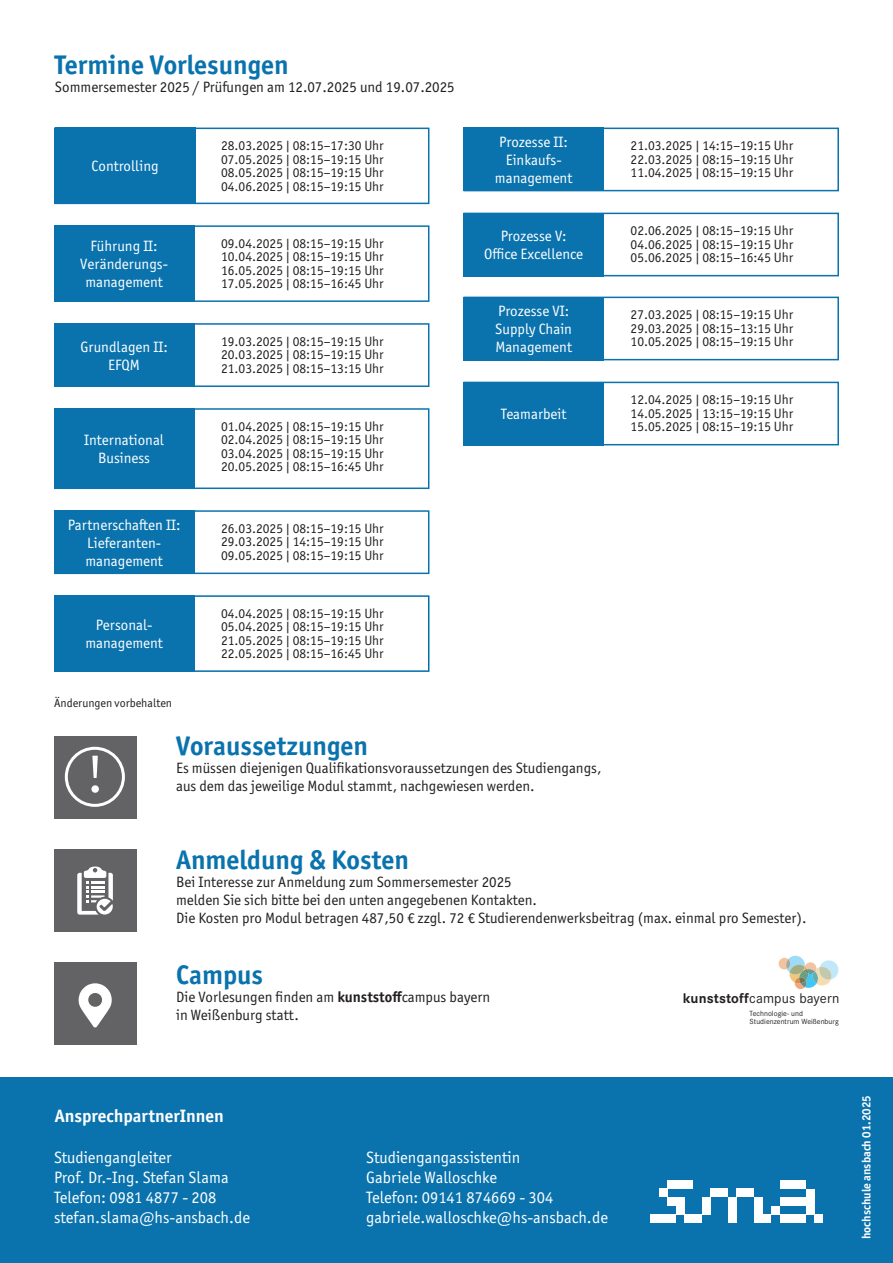
<style>
.page{position:relative;width:893px;height:1263px;background:#fff}
.page>*{position:absolute;margin:0;border:0;box-sizing:border-box;transform-origin:0 0}
.t1{font:700 27px "Officina Sans ITC Pro";color:#0a73ae}
.t2{font:700 18px "Officina Sans ITC Pro";color:#fff}
.t3{font:16.5px/19.8px "Officina Sans ITC Pro";color:#fff}
.t4{font:15px/18px "Officina Sans ITC Pro";color:#231f20}
.t5{font:15px/18px "Officina Sans ITC Pro";color:#fff;text-align:center}
.t6{font:14.4px "Corporate S";letter-spacing:.01em;color:#231f20}
.t7{font:13.5px/13.5px "Officina Sans ITC Pro";color:#231f20;text-align:justify}
.t8{font:700 12px "Officina Sans ITC Pro";color:#fff}
.t9{font:12px "Officina Sans ITC Pro";color:#231f20}
.t10{font:7.8px/8.4px "Corporate S";letter-spacing:.005em;color:#231f20}
.s1{font-weight:700}
</style>
<div class="page">
<div style="left:54px;top:323px;width:375px;height:64px;border:2px solid #0a73ae"></div>
<div style="left:54px;top:128px;width:375px;height:76px;border:2px solid #0a73ae"></div>
<div style="left:463px;top:213px;width:376px;height:63px;border:2px solid #0a73ae"></div>
<div style="left:54px;top:225px;width:375px;height:77px;border:2px solid #0a73ae"></div>
<div style="left:463px;top:297px;width:376px;height:63px;border:2px solid #0a73ae"></div>
<div style="left:463px;top:382px;width:376px;height:63px;border:2px solid #0a73ae"></div>
<div style="left:54px;top:408px;width:375px;height:81px;border:2px solid #0a73ae"></div>
<div style="left:54px;top:510px;width:375px;height:64px;border:2px solid #0a73ae"></div>
<div style="left:463px;top:128px;width:376px;height:63px;border:2px solid #0a73ae"></div>
<div style="left:54px;top:595px;width:375px;height:77px;border:2px solid #006eab"></div>
<div style="left:55px;top:128px;width:140px;height:76px;background:#0a73ae"></div>
<div style="left:463px;top:213px;width:141px;height:63px;background:#0a73ae"></div>
<div style="left:54px;top:225px;width:140px;height:77px;background:#0a73ae"></div>
<div style="left:54px;top:323px;width:140px;height:64px;background:#0a73ae"></div>
<div style="left:463px;top:297px;width:141px;height:63px;background:#0a73ae"></div>
<div style="left:463px;top:382px;width:141px;height:63px;background:#0a73ae"></div>
<div style="left:54px;top:510px;width:140px;height:64px;background:#0a73ae"></div>
<div style="left:463px;top:128px;width:141px;height:63px;background:#0a73ae"></div>
<div style="left:54px;top:595px;width:140px;height:77px;background:#0a73ae"></div>
<div style="left:0;top:1077px;width:893px;height:186px;background:#0a73ae"></div>
<div style="left:54px;top:849px;width:82px;height:83px;background:#636366"></div>
<svg style="left:77px;top:866px;width:36px;height:49px"></svg>
<div style="left:54px;top:736px;width:82px;height:82px;background:#636366"></div>
<div style="left:65px;top:747px;width:60px;height:60px;border:3px solid #fff;border-radius:50%"></div>
<svg style="left:91px;top:756px;width:8px;height:37px"></svg>
<div style="left:54px;top:963px;width:82px;height:82px;background:#636366"></div>
<svg style="left:79px;top:983px;width:33px;height:44px"></svg>
<div style="left:667px;top:1180px;width:26px;height:9px;background:#fff"></div>
<div style="left:667px;top:1197px;width:18px;height:9px;background:#fff"></div>
<div style="left:685px;top:1214px;width:17px;height:9px;background:#fff"></div>
<div style="left:728px;top:1197px;width:9px;height:26px;background:#fff"></div>
<div style="left:711px;top:1189px;width:17px;height:8px;background:#fff"></div>
<div style="left:737px;top:1189px;width:17px;height:8px;background:#fff"></div>
<div style="left:702px;top:1197px;width:9px;height:17px;background:#fff"></div>
<div style="left:814px;top:1214px;width:9px;height:9px;background:#fff"></div>
<div style="left:659px;top:1189px;width:8px;height:8px;background:#fff"></div>
<div style="left:650px;top:1214px;width:26px;height:9px;background:#fff"></div>
<div style="left:676px;top:1206px;width:9px;height:8px;background:#fff"></div>
<div style="left:754px;top:1197px;width:9px;height:26px;background:#fff"></div>
<div style="left:780px;top:1214px;width:26px;height:9px;background:#fff"></div>
<div style="left:763px;top:1214px;width:8px;height:9px;background:#fff"></div>
<div style="left:780px;top:1197px;width:26px;height:9px;background:#fff"></div>
<div style="left:771px;top:1206px;width:9px;height:8px;background:#fff"></div>
<div style="left:780px;top:1180px;width:26px;height:9px;background:#fff"></div>
<div style="left:806px;top:1189px;width:8px;height:25px;background:#fff"></div>
<svg style="left:779px;top:956px;width:59px;height:33px"></svg>
<div style="left:54px;top:408px;width:140px;height:81px;background:#0a73ae"></div>
<h1 class="t1" style="left:55px;top:48px;width:235px">Termine Vorlesungen</h1>
<p class="t4" style="left:55px;top:77px;width:401px">Sommersemester 2025 / Prüfungen am 12.07.2025 und 19.07.2025</p>
<p class="t5" style="left:92px;top:157px;width:69px">Controlling</p>
<p class="t5" style="left:80px;top:237px;width:89px">Führung II:<br>Veränderungs&shy;management</p>
<p class="t5" style="left:81px;top:337px;width:89px">Grundlagen II:<br>EFQM</p>
<p class="t7" style="left:221px;top:139px;width:164px">28.03.2025 | 08:15–17:30 Uhr 07.05.2025 | 08:15–19:15 Uhr 08.05.2025 | 08:15–19:15 Uhr 04.06.2025 | 08:15–19:15 Uhr</p>
<p class="t7" style="left:221px;top:237px;width:164px">09.04.2025 | 08:15–19:15 Uhr 10.04.2025 | 08:15–19:15 Uhr 16.05.2025 | 08:15–19:15 Uhr 17.05.2025 | 08:15–16:45 Uhr</p>
<p class="t7" style="left:221px;top:334px;width:164px">19.03.2025 | 08:15–19:15 Uhr 20.03.2025 | 08:15–19:15 Uhr 21.03.2025 | 08:15–13:15 Uhr</p>
<p class="t5" style="left:495px;top:133px;width:79px">Prozesse II:<br>Einkaufs&shy;management</p>
<p class="t5" style="left:484px;top:227px;width:101px">Prozesse V:<br>Office Excellence</p>
<p class="t5" style="left:495px;top:302px;width:78px;text-align:left">Prozesse VI:<br>Supply Chain<br>Management</p>
<p class="t7" style="left:631px;top:139px;width:164px">21.03.2025 | 14:15–19:15 Uhr 22.03.2025 | 08:15–19:15 Uhr 11.04.2025 | 08:15–19:15 Uhr</p>
<p class="t7" style="left:631px;top:224px;width:164px">02.06.2025 | 08:15–19:15 Uhr 04.06.2025 | 08:15–19:15 Uhr 05.06.2025 | 08:15–16:45 Uhr</p>
<p class="t7" style="left:631px;top:308px;width:164px">27.03.2025 | 08:15–19:15 Uhr 29.03.2025 | 08:15–13:15 Uhr 10.05.2025 | 08:15–19:15 Uhr</p>
<p class="t5" style="left:84px;top:431px;width:81px">International<br>Business</p>
<p class="t5" style="left:68px;top:515px;width:114px">Partnerschaften II:<br>Lieferanten&shy;management</p>
<p class="t5" style="left:85px;top:616px;width:79px">Personal&shy;management</p>
<p class="t9" style="left:54px;top:696px;width:120px">Änderungen vorbehalten</p>
<p class="t7" style="left:631px;top:393px;width:164px">12.04.2025 | 08:15–19:15 Uhr<br>14.05.2025 | 13:15–19:15 Uhr</p>
<p class="t5" style="left:501px;top:405px;width:67px">Teamarbeit</p>
<p class="t7" style="left:221px;top:419px;width:164px">01.04.2025 | 08:15–19:15 Uhr</p>
<p class="t7" style="left:631px;top:420px;width:164px">15.05.2025 | 08:15–19:15 Uhr</p>
<p class="t7" style="left:221px;top:433px;width:164px">02.04.2025 | 08:15–19:15 Uhr 03.04.2025 | 08:15–19:15 Uhr 20.05.2025 | 08:15–16:45 Uhr</p>
<p class="t7" style="left:221px;top:521px;width:164px">26.03.2025 | 08:15–19:15 Uhr 29.03.2025 | 14:15–19:15 Uhr 09.05.2025 | 08:15–19:15 Uhr</p>
<p class="t7" style="left:221px;top:606px;width:164px">04.04.2025 | 08:15–19:15 Uhr 05.04.2025 | 08:15–19:15 Uhr 21.05.2025 | 08:15–19:15 Uhr 22.05.2025 | 08:15–16:45 Uhr</p>
<h1 class="t1" style="left:176px;top:729px;width:193px">Voraussetzungen</h1>
<p class="t4" style="left:176px;top:759px;width:427px">Es müssen diejenigen Qualifikationsvoraussetzungen des Studiengangs, aus dem das jeweilige Modul stammt, nachgewiesen werden.</p>
<h1 class="t1" style="left:176px;top:843px;width:234px">Anmeldung &amp; Kosten</h1>
<p class="t4" style="left:176px;top:873px;width:632px">Bei Interesse zur Anmeldung zum Sommersemester 2025<br>melden Sie sich bitte bei den unten angegebenen Kontakten.<br>Die Kosten pro Modul betragen 487,50 € zzgl. 72 € Studierendenwerksbeitrag (max. einmal pro Semester).</p>
<h1 class="t1" style="left:176px;top:958px;width:88px">Campus</h1>
<p class="t4" style="left:176px;top:988px;width:316px">Die Vorlesungen finden am <span class="s1">kunststoff</span>campus bayern in Weißenburg statt.</p>
<p class="t6" style="left:683px;top:990px;width:158px"><span class="s1">kunststoff</span>campus bayern</p>
<p class="t10" style="left:750px;top:1009px;width:91px">Technologie- und<br>Studienzentrum Weißenburg</p>
<h2 class="t2" style="left:55px;top:1104px;width:170px">AnsprechpartnerInnen</h2>
<p class="t3" style="left:54px;top:1148px;width:198px">Studiengangleiter<br>Prof. Dr.-Ing. Stefan Slama<br>Telefon: 0981 4877 - 208 stefan.slama@hs-ansbach.de</p>
<p class="t3" style="left:366px;top:1148px;width:243px">Studiengangassistentin<br>Gabriele Walloschke<br>Telefon: 09141 874669 - 304 gabriele.walloschke@hs-ansbach.de</p>
<p class="t8" style="left:859px;top:1239px;width:145px;rotate:-90deg">hochschule ansbach 01.2025</p>
</div>
